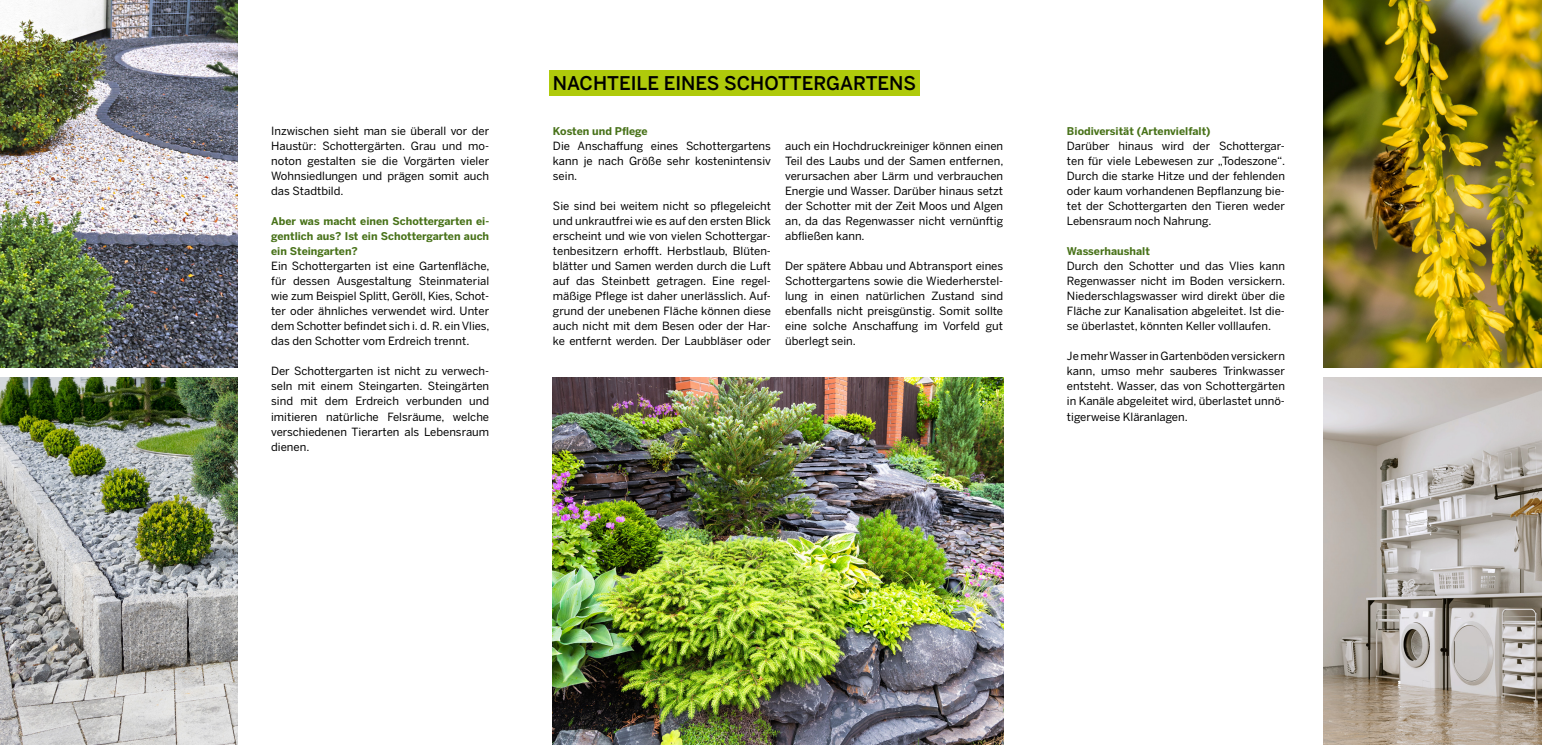
<style>
.page{position:relative;width:1542px;height:745px;background:#fff}
.page>*{position:absolute;margin:0;border:0;box-sizing:border-box;transform-origin:0 0}
.Ueberschrift_2{font:500 18.75px "Benton Sans";color:#000}
.Fließtext{font:11.25px/15px "Benton Sans";color:#000;text-align:justify}
.Fließtext-2{font:700 10.62px/15px "Benton Sans";color:#487219;text-align:justify}
</style>
<div class="page">
<img style="left:0;top:377px;width:237px;height:367px">
<img style="left:0;top:0;width:237px;height:367px">
<img style="left:553px;top:377px;width:450px;height:367px">
<img style="left:1323px;top:377px;width:218px;height:367px">
<img style="left:1323px;top:0;width:218px;height:367px">
<div style="left:549px;top:70px;width:370px;height:26px;background:#afca0b"></div>
<p class="Fließtext" style="left:271px;top:123px;width:219px">Inzwischen sieht man sie überall vor der Haustür: Schottergärten. Grau und mo&shy;noton gestalten sie die Vorgärten vieler Wohnsiedlungen und prägen somit auch das Stadtbild.</p>
<p class="Fließtext-2" style="left:271px;top:213px;width:219px">Aber was macht einen Schottergarten ei&shy;gentlich aus? Ist ein Schottergarten auch ein Steingarten?</p>
<p class="Fließtext" style="left:271px;top:258px;width:220px">Ein Schottergarten ist eine Gartenfläche, für dessen Ausgestaltung Steinmaterial wie zum Beispiel Splitt, Geröll, Kies, Schot&shy;ter oder ähnliches verwendet wird. Unter dem Schotter befindet sich i. d. R. ein Vlies, das den Schotter vom Erdreich trennt.</p>
<p class="Fließtext" style="left:271px;top:363px;width:219px">Der Schottergarten ist nicht zu verwech&shy;seln mit einem Steingarten. Steingärten sind mit dem Erdreich verbunden und imitieren natürliche Felsräume, welche verschiedenen Tierarten als Lebensraum dienen.</p>
<h2 class="Ueberschrift_2" style="left:553px;top:72px;width:365px">NACHTEILE EINES SCHOTTERGARTENS</h2>
<p class="Fließtext-2" style="left:553px;top:123px;width:96px">Kosten und Pflege</p>
<p class="Fließtext" style="left:553px;top:138px;width:219px">Die Anschaffung eines Schottergartens kann je nach Größe sehr kostenintensiv sein.</p>
<p class="Fließtext" style="left:553px;top:198px;width:219px">Sie sind bei weitem nicht so pflegeleicht und unkrautfrei wie es auf den ersten Blick erscheint und wie von vielen Schottergar&shy;tenbesitzern erhofft. Herbstlaub, Blüten&shy;blätter und Samen werden durch die Luft auf das Steinbett getragen. Eine regel&shy;mäßige Pflege ist daher unerlässlich. Auf&shy;grund der unebenen Fläche können diese auch nicht mit dem Besen oder der Har&shy;ke entfernt werden. Der Laubbläser oder</p>
<p class="Fließtext" style="left:785px;top:138px;width:220px">auch ein Hochdruckreiniger können einen Teil des Laubs und der Samen entfernen, verursachen aber Lärm und verbrauchen Energie und Wasser. Darüber hinaus setzt der Schotter mit der Zeit Moos und Algen an, da das Regenwasser nicht vernünftig abfließen kann.</p>
<p class="Fließtext" style="left:785px;top:258px;width:219px">Der spätere Abbau und Abtransport eines Schottergartens sowie die Wiederherstel&shy;lung in einen natürlichen Zustand sind ebenfalls nicht preisgünstig. Somit sollte eine solche Anschaffung im Vorfeld gut überlegt sein.</p>
<p class="Fließtext-2" style="left:1067px;top:123px;width:145px">Biodiversität (Artenvielfalt)</p>
<p class="Fließtext" style="left:1067px;top:138px;width:220px">Darüber hinaus wird der Schottergar&shy;ten für viele Lebewesen zur „Todeszone“.<br>Durch die starke Hitze und der fehlenden oder kaum vorhandenen Bepflanzung bie&shy;tet der Schottergarten den Tieren weder Lebensraum noch Nahrung.</p>
<p class="Fließtext-2" style="left:1067px;top:243px;width:84px">Wasserhaushalt</p>
<p class="Fließtext" style="left:1067px;top:258px;width:220px">Durch den Schotter und das Vlies kann Regenwasser nicht im Boden versickern.<br>Niederschlagswasser wird direkt über die Fläche zur Kanalisation abgeleitet. Ist die&shy;se überlastet, könnten Keller volllaufen.</p>
<p class="Fließtext" style="left:1067px;top:348px;width:219px">Je mehr Wasser in Gartenböden versickern kann, umso mehr sauberes Trinkwasser entsteht. Wasser, das von Schottergärten in Kanäle abgeleitet wird, überlastet unnö&shy;tigerweise Kläranlagen.</p>
</div>
